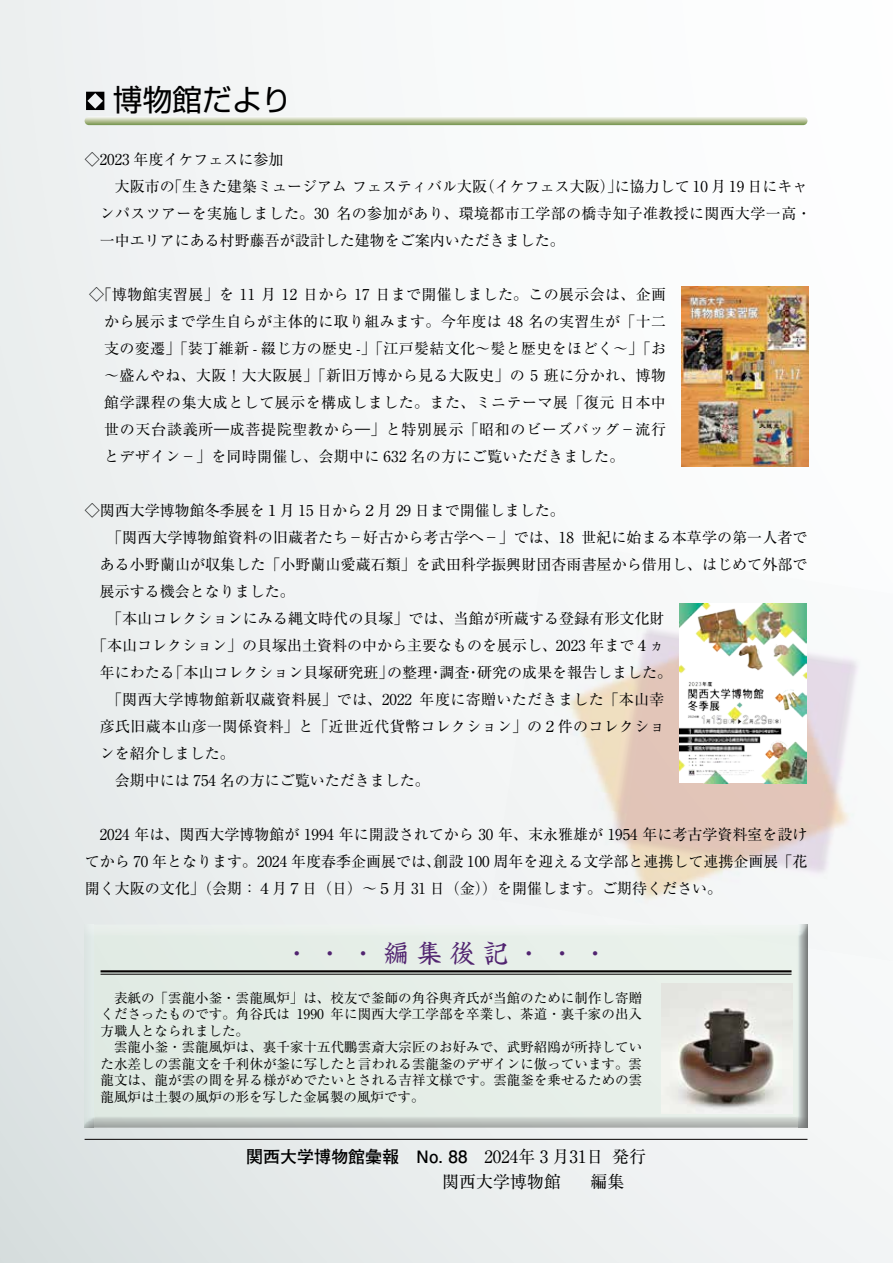
<style>
.page{position:relative;width:893px;height:1263px;background:#fff}
.page>*{position:absolute;margin:0;border:0;box-sizing:border-box;transform-origin:0 0}
.t1{font:29.7px "Shin Go Pro";color:#000}
.t2{font:25.5px "Shinsei Kai Pro CBSK1";color:#512470}
.t3{font:700 16.95px "Futo Go B101 Pro";color:#000}
.t4{font:16.95px "Ryumin Pro";color:#000}
.t5{font:15px/27px "Ryumin Pro";color:#000;text-align:justify}
.t6{font:15px "Ryumin Pro";letter-spacing:.025em;color:#000}
.t7{font:15px "Ryumin Pro";letter-spacing:.02em;color:#000}
.t8{font:13.5px/16.5px "Ryumin Pro";letter-spacing:.005em;color:#000}
.s1{font-family:"Ryumin Pro";font-weight:400}
</style>
<div class="page">
<div style="left:0;top:0;width:893px;height:1263px;background:linear-gradient(to right,#e8ecec,#fdfdfd)"></div>
<img style="left:492px;top:540px;width:401px;height:425px">
<svg style="left:85px;top:117px;width:722px;height:8px;background:#b5c29a"></svg>
<div style="left:74px;top:912px;width:742px;height:217px;background:linear-gradient(to right,#e6eaea,#f7f8f9)"></div>
<svg style="left:79px;top:917px;width:739px;height:212px;background:#e1e9e3"></svg>
<svg style="left:86px;top:92px;width:18px;height:18px"></svg>
<hr style="left:101px;top:970px;width:690px;height:2px;background:#040000">
<hr style="left:101px;top:974px;width:690px;height:1px;background:#040000">
<hr style="left:85px;top:1139px;width:722px;height:1px;background:#040000">
<img style="left:662px;top:983px;width:131px;height:131px">
<img style="left:679px;top:603px;width:128px;height:180px">
<img style="left:681px;top:287px;width:127px;height:180px">
<h1 class="t1" style="left:113px;top:75px;width:180px">博物館だより</h1>
<p class="t5" style="left:100px;top:145px;width:713px;text-align:left;text-indent:-15px">◇2023 年度イケフェスに参加<br>　大阪市の「生きた建築ミュージアム フェスティバル大阪（イケフェス大阪）」に協力して 10 月 19 日にキャンパスツアーを実施しました。30 名の参加があり、環境都市工学部の橋寺知子准教授に関西大学一高・一中エリアにある村野藤吾が設計した建物をご案内いただきました。</p>
<p class="t5" style="left:104px;top:280px;width:563px;text-indent:-15px">◇「博物館実習展」を 11 月 12 日から 17 日まで開催しました。この展示会は、企画から展示まで学生自らが主体的に取り組みます。今年度は 48 名の実習生が「十二支の変遷」「装丁維新 - 綴じ方の歴史 -」「江戸髪結文化～髪と歴史をほどく～」「お～盛んやね、大阪！大大阪展」「新旧万博から見る大阪史」の 5 班に分かれ、博物館学課程の集大成として展示を構成しました。また、ミニテーマ展「復元 日本中世の天台談義所―成菩提院聖教から―」と特別展示「昭和のビーズバッグ－流行とデザイン－」を同時開催し、会期中に 632 名の方にご覧いただきました。</p>
<p class="t5" style="left:85px;top:496px;width:481px">◇関西大学博物館冬季展を１月 15 日から２月 29 日まで開催しました。</p>
<p class="t5" style="left:100px;top:523px;width:709px">　「関西大学博物館資料の旧蔵者たち－好古から考古学へ－」では、18 世紀に始まる本草学の第一人者で</p>
<p class="t5" style="left:100px;top:550px;width:709px">ある小野蘭山が収集した「小野蘭山愛蔵石類」を武田科学振興財団杏雨書屋から借用し、はじめて外部で</p>
<p class="t5" style="left:100px;top:577px;width:197px">展示する機会となりました。</p>
<p class="t5" style="left:100px;top:604px;width:566px">　「本山コレクションにみる縄文時代の貝塚」では、当館が所蔵する登録有形文化財</p>
<p class="t5" style="left:92px;top:631px;width:574px">「本山コレクション」の貝塚出土資料の中から主要なものを展示し、2023 年まで４ヵ</p>
<p class="t5" style="left:100px;top:658px;width:574px">年にわたる「本山コレクション貝塚研究班」の整理・調査・研究の成果を報告しました。</p>
<p class="t6" style="left:100px;top:688px;width:566px">　「関西大学博物館新収蔵資料展」では、2022 年度に寄贈いただきました「本山幸</p>
<p class="t7" style="left:100px;top:715px;width:566px">彦氏旧蔵本山彦一関係資料」と「近世近代貨幣コレクション」の２件のコレクショ</p>
<p class="t5" style="left:100px;top:739px;width:136px">ンを紹介しました。</p>
<p class="t5" style="left:100px;top:766px;width:331px">　会期中には 754 名の方にご覧いただきました。</p>
<p class="t5" style="left:85px;top:820px;width:724px">　2024 年は、関西大学博物館が 1994 年に開設されてから 30 年、末永雅雄が 1954 年に考古学資料室を設けてから 70 年となります。2024 年度春季企画展では、創設 100 周年を迎える文学部と連携して連携企画展「花開く大阪の文化」（会期：４月７日（日）～５月 31 日（金））を開催します。ご期待ください。</p>
<h2 class="t2" style="left:284px;top:933px;width:326px">・・・編集後記・・・</h2>
<p class="t8" style="left:101px;top:988px;width:543px">　表紙の「雲龍小釜・雲龍風炉」は、校友で釜師の角谷與斉氏が当館のために制作し寄贈くださったものです。角谷氏は 1990 年に関西大学工学部を卒業し、茶道・裏千家の出入方職人となられました。<br>　雲龍小釜・雲龍風炉は、裏千家十五代鵬雲斎大宗匠のお好みで、武野紹鴎が所持していた水差しの雲龍文を千利休が釜に写したと言われる雲龍釜のデザインに倣っています。雲龍文は、龍が雲の間を昇る様がめでたいとされる吉祥文様です。雲龍釜を乗せるための雲龍風炉は土製の風炉の形を写した金属製の風炉です。</p>
<p class="t3" style="left:246px;top:1143px;width:402px">関西大学博物館彙報　No. 88　<span class="s1">2024年 3 月31日発行</span></p>
<p class="t4" style="left:442px;top:1169px;width:121px">関西大学博物館</p>
<p class="t4" style="left:590px;top:1169px;width:36px">編集</p>
</div>
